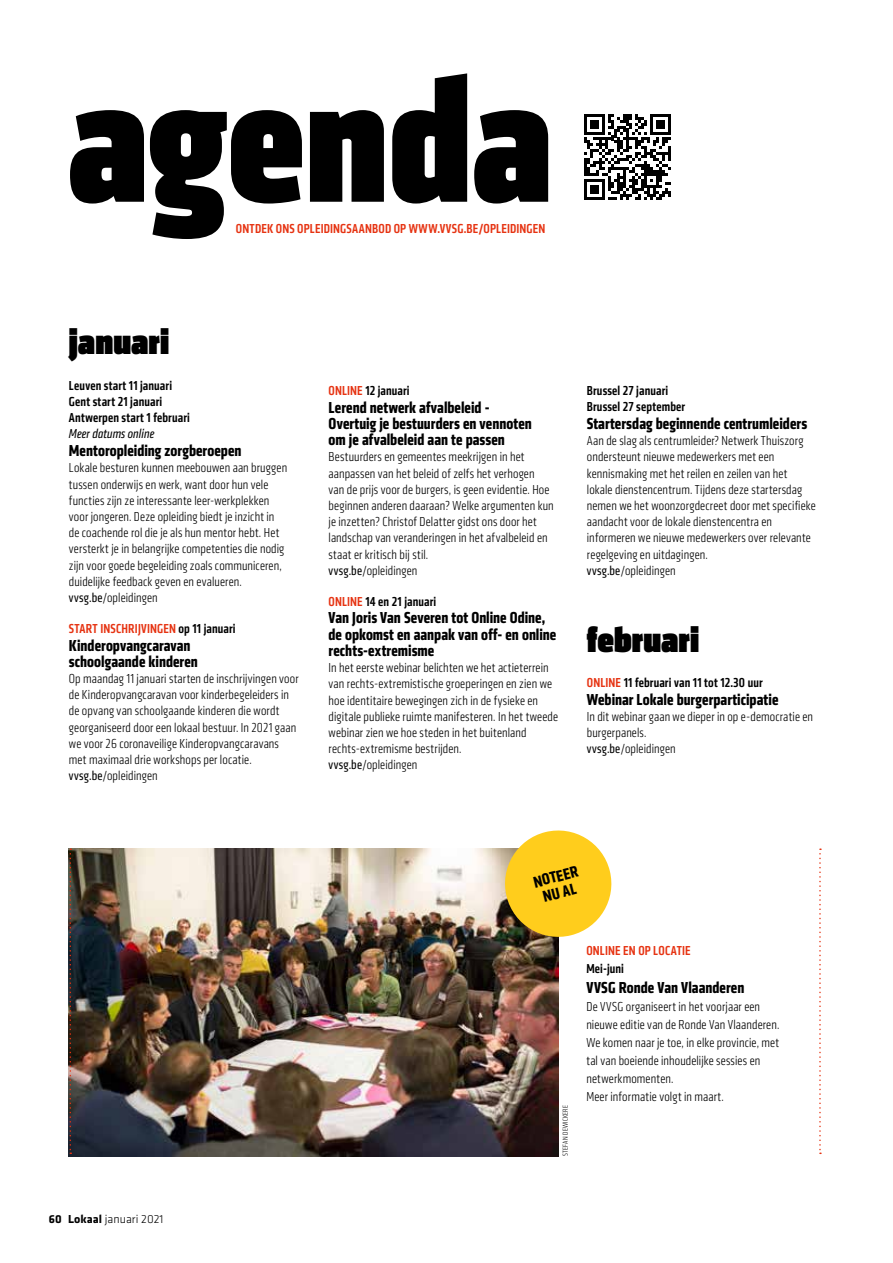
<style>
.page{position:relative;width:893px;height:1263px;background:#fff}
.page>*{position:absolute;margin:0;border:0;box-sizing:border-box;transform-origin:0 0}
.t1{font:900 condensed 180px "Klavika Display";color:#000}
.t2{font:900 condensed 36px "Klavika Display";color:#000}
.t3{font:700 16.5px/16.2px "Klavika Condensed";color:#000}
.t4{font:300 13.5px/16.2px "Klavika Condensed";letter-spacing:.01em;color:#000}
.t5{font:500 13.5px/16.2px "Klavika Condensed";letter-spacing:.01em;color:#000}
.t6{font:500 13.5px "Klavika Condensed";letter-spacing:.01em;color:#e63312}
.t7{font:italic 13.5px "Klavika Condensed";letter-spacing:.01em;color:#000}
.t8{font:300 12px "Klavika";letter-spacing:.005em;color:#000}
.t9{font:300 7.5px "Klavika Condensed";letter-spacing:.035em;color:#000}
.s1{font-weight:400}
.s2{color:#000}
.s3{color:#e63312}
.s4{font-weight:700}
</style>
<div class="page">
<svg style="left:584px;top:114px;width:86px;height:86px"></svg>
<img style="left:68px;top:848px;width:490px;height:308px">
<svg style="left:499px;top:830px;width:113px;height:112px"></svg>
<svg style="left:70px;top:848px;width:1px;height:306px"></svg>
<svg style="left:819px;top:848px;width:2px;height:306px"></svg>
<h1 class="t1" style="left:67px;top:37px;width:487px">agenda</h1>
<p class="t6" style="left:236px;top:220px;width:311px">ONTDEK ONS OPLEIDINGSAANBOD OP WWW.VVSG.BE/OPLEIDINGEN</p>
<h2 class="t2" style="left:69px;top:320px;width:102px">januari</h2>
<p class="t5" style="left:69px;top:377px;width:122px">Leuven start 11 januari<br>Gent start 21 januari<br>Antwerpen start 1 februari</p>
<p class="t7" style="left:69px;top:426px;width:87px">Meer datums online</p>
<p class="t3" style="left:69px;top:442px;width:174px">Mentoropleiding zorgberoepen</p>
<p class="t4" style="left:69px;top:460px;width:220px">Lokale besturen kunnen meebouwen aan bruggen tussen onderwijs en werk, want door hun vele functies zijn ze interessante leer-werkplekken voor jongeren. Deze opleiding biedt je inzicht in de coachende rol die je als hun mentor hebt. Het versterkt je in belangrijke competenties die nodig zijn voor goede begeleiding zoals communiceren, duidelijke feedback geven en evalueren. <span class="s1">vvsg.be</span>/opleidingen</p>
<p class="t6" style="left:69px;top:620px;width:168px">START INSCHRIJVINGEN <span class="s2">op 11 januari</span></p>
<p class="t3" style="left:69px;top:637px;width:130px">Kinderopvangcaravan schoolgaande kinderen</p>
<p class="t4" style="left:69px;top:671px;width:231px">Op maandag 11 januari starten de inschrijvingen voor de Kinderopvangcaravan voor kinderbegeleiders in de opvang van schoolgaande kinderen die wordt georganiseerd door een lokaal bestuur. In 2021 gaan we voor 26 coronaveilige Kinderopvangcaravans met maximaal drie workshops per locatie. <span class="s1">vvsg.be</span>/opleidingen</p>
<p class="t5" style="left:329px;top:383px;width:83px"><span class="s3">ONLINE</span> 12 januari</p>
<p class="t3" style="left:329px;top:399px;width:205px">Lerend netwerk afvalbeleid -<br>Overtuig je bestuurders en vennoten om je afvalbeleid aan te passen</p>
<p class="t4" style="left:329px;top:449px;width:227px">Bestuurders en gemeentes meekrijgen in het aanpassen van het beleid of zelfs het verhogen<br>van de prijs voor de burgers, is geen evidentie. Hoe beginnen anderen daaraan? Welke argumenten kun je inzetten? Christof Delatter gidst ons door het landschap van veranderingen in het afvalbeleid en staat er kritisch bij stil.<br><span class="s1">vvsg.be</span>/opleidingen</p>
<p class="t5" style="left:329px;top:593px;width:109px"><span class="s3">ONLINE</span> 14 en 21 januari</p>
<p class="t3" style="left:329px;top:610px;width:229px">Van Joris Van Severen tot Online Odine, de opkomst en aanpak van off- en online rechts-extremisme</p>
<p class="t4" style="left:329px;top:660px;width:231px">In het eerste webinar belichten we het actieterrein van rechts-extremistische groeperingen en zien we hoe identitaire bewegingen zich in de fysieke en digitale publieke ruimte manifesteren. In het tweede webinar zien we hoe steden in het buitenland rechts-extremisme bestrijden.<br><span class="s1">vvsg.be</span>/opleidingen</p>
<p class="t5" style="left:587px;top:383px;width:100px">Brussel 27 januari<br>Brussel 27 september</p>
<p class="t3" style="left:587px;top:415px;width:222px">Startersdag beginnende centrumleiders</p>
<p class="t4" style="left:587px;top:433px;width:230px">Aan de slag als centrumleider? Netwerk Thuiszorg ondersteunt nieuwe medewerkers met een kennismaking met het reilen en zeilen van het lokale dienstencentrum. Tijdens deze startersdag nemen we het woonzorgdecreet door met specifieke aandacht voor de lokale dienstencentra en informeren we nieuwe medewerkers over relevante regelgeving en uitdagingen.<br><span class="s1">vvsg.be</span>/opleidingen</p>
<h2 class="t2" style="left:587px;top:619px;width:114px">februari</h2>
<p class="t5" style="left:587px;top:674px;width:177px"><span class="s3">ONLINE</span> 11 februari van 11 tot 12.30 uur</p>
<p class="t3" style="left:587px;top:691px;width:193px">Webinar Lokale burgerparticipatie</p>
<p class="t4" style="left:587px;top:708px;width:228px">In dit webinar gaan we dieper in op e-democratie en burgerpanels.<br><span class="s1">vvsg.be</span>/opleidingen</p>
<p class="t3" style="left:532px;top:874px;width:47px;text-align:center;rotate:-14deg">NOTEER<br>NU AL</p>
<p class="t8" style="left:49px;top:1212px;width:116px"><span class="s4">60 Lokaal</span> januari 2021</p>
<p class="t9" style="left:561px;top:1156px;width:53px;rotate:-90deg">STEFAN DEWICKERE</p>
<p class="t6" style="left:586px;top:942px;width:106px">ONLINE EN OP LOCATIE</p>
<p class="t5" style="left:586px;top:960px;width:39px">Mei-juni</p>
<p class="t3" style="left:586px;top:979px;width:159px">VVSG Ronde Van Vlaanderen</p>
<p class="t4" style="left:586px;top:997px;width:194px;line-height:18px">De VVSG organiseert in het voorjaar een nieuwe editie van de Ronde Van Vlaanderen.<br>We komen naar je toe, in elke provincie, met tal van boeiende inhoudelijke sessies en netwerkmomenten.<br>Meer informatie volgt in maart.</p>
</div>
